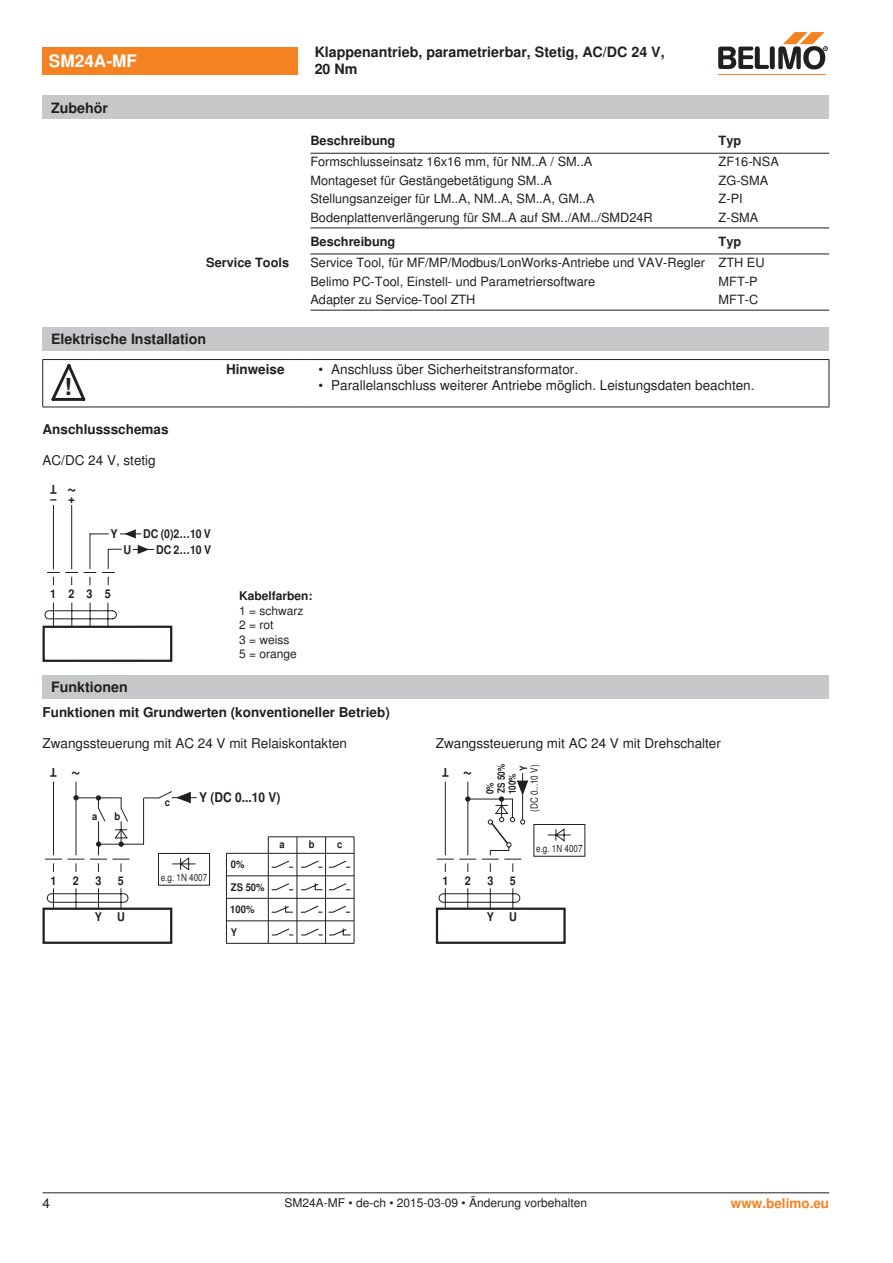
<style>
.page{position:relative;width:893px;height:1263px;background:#fff}
.page>*{position:absolute;margin:0;border:0;box-sizing:border-box;transform-origin:0 0}
.t1{font:700 23.55px "Nimbus Sans BEL";color:#231f20}
.t2{font:700 18px "Nimbus Sans BEL";color:#231f20;scale:.9 1}
.t3{font:700 17.25px "Nimbus Sans BEL";color:#fff}
.t4{font:700 14.25px/17.1px "Nimbus Sans BEL";color:#231f20}
.t5{font:13.5px "Nimbus Sans BEL";color:#231f20}
.t6{font:700 13.5px "Nimbus Sans BEL";color:#231f20}
.t7{font:700 13.5px "Nimbus Sans BEL";color:#f58220}
.t8{font:700 13.35px "Nimbus Sans BEL";color:#231f20;scale:.9 1}
.t9{font:12.75px/18.5px "Nimbus Sans BEL";color:#231f20}
.t10{font:700 12.75px "Nimbus Sans BEL";color:#231f20}
.t11{font:12px/14.4px "Nimbus Sans BEL";color:#231f20}
.t12{font:700 12px "Nimbus Sans BEL";color:#231f20;scale:.9 1}
.t13{font:700 12px/15.5px "Nimbus Sans BEL";color:#231f20;text-align:right;scale:.88 1}
.t14{font:700 12px "Nimbus Sans BEL";color:#231f20}
.t15{font:700 10.5px/22.6px "Nimbus Sans BEL";color:#231f20;scale:.9 1}
.t16{font:10.05px "Nimbus Sans BEL";color:#231f20;scale:.81 1}
.t17{font:700 10.05px "Nimbus Sans BEL";color:#231f20;scale:.81 1}
</style>
<div class="page">
<hr style="left:310px;top:153px;width:409px;height:1px;background:#231f20">
<hr style="left:719px;top:153px;width:110px;height:1px;background:#231f20">
<hr style="left:310px;top:228px;width:409px;height:1px;background:#231f20">
<hr style="left:719px;top:228px;width:110px;height:1px;background:#231f20">
<hr style="left:310px;top:254px;width:409px;height:1px;background:#231f20">
<hr style="left:719px;top:254px;width:110px;height:1px;background:#231f20">
<hr style="left:310px;top:310px;width:409px;height:1px;background:#231f20">
<hr style="left:719px;top:310px;width:110px;height:1px;background:#231f20">
<div style="left:43px;top:328px;width:786px;height:23px;background:#c7c8ca"></div>
<hr style="left:42px;top:360px;width:1px;height:47px;background:#231f20">
<hr style="left:829px;top:360px;width:1px;height:47px;background:#231f20">
<hr style="left:43px;top:359px;width:51px;height:1px;background:#231f20">
<hr style="left:94px;top:359px;width:199px;height:1px;background:#231f20">
<svg style="left:293px;top:359px;width:17px;height:1px"></svg>
<hr style="left:310px;top:359px;width:519px;height:1px;background:#231f20">
<hr style="left:43px;top:407px;width:51px;height:1px;background:#231f20">
<hr style="left:94px;top:407px;width:199px;height:1px;background:#231f20">
<svg style="left:293px;top:407px;width:17px;height:1px"></svg>
<hr style="left:310px;top:407px;width:519px;height:1px;background:#231f20">
<svg style="left:51px;top:364px;width:34px;height:37px"></svg>
<div style="left:43px;top:626px;width:129px;height:36px;border:2px solid #231f20"></div>
<svg style="left:44px;top:505px;width:110px;height:122px"></svg>
<div style="left:43px;top:675px;width:786px;height:23px;background:#c7c8ca"></div>
<hr style="left:268px;top:837px;width:1px;height:106px;background:#231f20">
<hr style="left:297px;top:837px;width:1px;height:106px;background:#231f20">
<hr style="left:325px;top:837px;width:1px;height:106px;background:#231f20">
<hr style="left:354px;top:837px;width:1px;height:106px;background:#231f20">
<hr style="left:226px;top:853px;width:1px;height:90px;background:#231f20">
<hr style="left:226px;top:943px;width:128px;height:1px;background:#231f20">
<hr style="left:226px;top:898px;width:128px;height:1px;background:#231f20">
<hr style="left:226px;top:920px;width:128px;height:1px;background:#231f20">
<hr style="left:226px;top:853px;width:128px;height:1px;background:#231f20">
<hr style="left:268px;top:836px;width:86px;height:1px;background:#231f20">
<hr style="left:226px;top:875px;width:128px;height:1px;background:#231f20">
<svg style="left:271px;top:860px;width:80px;height:76px"></svg>
<svg style="left:74px;top:795px;width:4px;height:5px"></svg>
<svg style="left:96px;top:795px;width:10px;height:27px"></svg>
<svg style="left:96px;top:842px;width:5px;height:4px"></svg>
<hr style="left:76px;top:797px;width:45px;height:1px;background:#231f20">
<hr style="left:98px;top:821px;width:1px;height:34px;background:#231f20">
<hr style="left:53px;top:781px;width:1px;height:74px;background:#231f20">
<hr style="left:76px;top:781px;width:1px;height:74px;background:#231f20">
<svg style="left:114px;top:798px;width:15px;height:48px"></svg>
<hr style="left:98px;top:844px;width:46px;height:1px;background:#231f20">
<svg style="left:144px;top:791px;width:53px;height:12px"></svg>
<hr style="left:143px;top:798px;width:1px;height:46px;background:#231f20">
<svg style="left:172px;top:857px;width:24px;height:14px"></svg>
<div style="left:158px;top:853px;width:52px;height:32px;border:1px solid #231f20"></div>
<div style="left:43px;top:907px;width:129px;height:37px;border:2px solid #231f20"></div>
<svg style="left:44px;top:858px;width:86px;height:52px"></svg>
<svg style="left:547px;top:828px;width:24px;height:14px"></svg>
<div style="left:534px;top:824px;width:51px;height:32px;border:1px solid #231f20"></div>
<div style="left:436px;top:907px;width:130px;height:37px;border:2px solid #231f20"></div>
<hr style="left:522px;top:773px;width:1px;height:47px;background:#231f20">
<svg style="left:436px;top:780px;width:92px;height:130px"></svg>
<div style="left:43px;top:47px;width:255px;height:27px;background:#f58220"></div>
<hr style="left:718px;top:74px;width:107px;height:1px;background:#f58220">
<svg style="left:718px;top:32px;width:110px;height:38px"></svg>
<div style="left:43px;top:96px;width:786px;height:23px;background:#c7c8ca"></div>
<hr style="left:43px;top:1192px;width:786px;height:1px;background:#231f20">
<h3 class="t3" style="left:49px;top:51px;width:90px">SM24A-MF</h3>
<p class="t4" style="left:315px;top:44px;width:352px">Klappenantrieb, parametrierbar, Stetig, AC/DC 24 V,<br>20 Nm</p>
<p class="t4" style="left:51px;top:100px;width:58px">Zubehör</p>
<p class="t10" style="left:310px;top:133px;width:87px">Beschreibung</p>
<p class="t10" style="left:719px;top:133px;width:24px">Typ</p>
<p class="t9" style="left:310px;top:153px;width:283px">Formschlusseinsatz 16x16 mm, für NM..A / SM..A</p>
<p class="t9" style="left:719px;top:153px;width:62px">ZF16-NSA</p>
<p class="t9" style="left:310px;top:171px;width:243px">Montageset für Gestängebetätigung SM..A</p>
<p class="t9" style="left:719px;top:171px;width:51px">ZG-SMA</p>
<p class="t9" style="left:310px;top:190px;width:286px">Stellungsanzeiger für LM..A, NM..A, SM..A, GM..A</p>
<p class="t9" style="left:719px;top:190px;width:26px">Z-PI</p>
<p class="t9" style="left:310px;top:208px;width:344px">Bodenplattenverlängerung für SM..A auf SM../AM../SMD24R</p>
<p class="t9" style="left:719px;top:208px;width:41px">Z-SMA</p>
<p class="t10" style="left:310px;top:234px;width:87px">Beschreibung</p>
<p class="t10" style="left:719px;top:234px;width:24px">Typ</p>
<p class="t10" style="left:206px;top:255px;width:84px">Service Tools</p>
<p class="t9" style="left:310px;top:254px;width:456px">Service Tool, für MF/MP/Modbus/LonWorks-Antriebe und VAV-Regler ZTH EU<br>Belimo PC-Tool, Einstell- und Parametriersoftware</p>
<p class="t9" style="left:719px;top:272px;width:40px">MFT-P</p>
<p class="t4" style="left:51px;top:331px;width:157px">Elektrische Installation</p>
<h1 class="t1" style="left:64px;top:372px;width:9px">!</h1>
<p class="t6" style="left:43px;top:421px;width:128px">Anschlussschemas</p>
<p class="t5" style="left:43px;top:452px;width:115px">AC/DC 24 V, stetig</p>
<p class="t12" style="left:57px;top:497px;width:9px;rotate:-180deg">T</p>
<h2 class="t2" style="left:76px;top:503px;width:12px;rotate:-180deg">~</h2>
<p class="t12" style="left:51px;top:491px;width:29px">– +</p>
<p class="t12" style="left:111px;top:527px;width:10px">Y</p>
<p class="t12" style="left:123px;top:542px;width:10px">U</p>
<p class="t13" style="left:143px;top:527px;width:79px">DC (0)2…10 V<br>DC 2…10 V</p>
<p class="t12" style="left:50px;top:587px;width:69px">1235</p>
<p class="t9" style="left:310px;top:291px;width:167px">Adapter zu Service-Tool ZTH</p>
<p class="t9" style="left:719px;top:291px;width:41px">MFT-C</p>
<p class="t6" style="left:226px;top:361px;width:60px">Hinweise</p>
<p class="t5" style="left:319px;top:361px;width:261px">• Anschluss über Sicherheitstransformator.</p>
<p class="t5" style="left:319px;top:377px;width:437px">• Parallelanschluss weiterer Antriebe möglich. Leistungsdaten beachten.</p>
<p class="t14" style="left:239px;top:589px;width:75px">Kabelfarben:</p>
<p class="t11" style="left:239px;top:604px;width:66px">1 = schwarz<br>2 = rot<br>3 = weiss<br>5 = orange</p>
<p class="t4" style="left:51px;top:679px;width:78px">Funktionen</p>
<p class="t6" style="left:43px;top:704px;width:349px">Funktionen mit Grundwerten (konventioneller Betrieb)</p>
<p class="t5" style="left:43px;top:735px;width:306px">Zwangssteuerung mit AC 24 V mit Relaiskontakten</p>
<p class="t5" style="left:436px;top:735px;width:287px">Zwangssteuerung mit AC 24 V mit Drehschalter</p>
<p class="t12" style="left:57px;top:780px;width:9px;rotate:-180deg">T</p>
<h2 class="t2" style="left:80px;top:786px;width:12px;rotate:-180deg">~</h2>
<p class="t15" style="left:92px;top:805px;width:7px">a</p>
<p class="t15" style="left:115px;top:805px;width:8px">b</p>
<p class="t12" style="left:50px;top:873px;width:8px">1</p>
<p class="t12" style="left:73px;top:873px;width:8px">2</p>
<p class="t12" style="left:95px;top:873px;width:8px">3</p>
<p class="t12" style="left:118px;top:873px;width:8px">5</p>
<p class="t12" style="left:95px;top:910px;width:10px">Y</p>
<p class="t12" style="left:117px;top:910px;width:10px">U</p>
<p class="t15" style="left:165px;top:791px;width:7px">c</p>
<p class="t8" style="left:199px;top:790px;width:92px">Y (DC 0...10 V)</p>
<p class="t15" style="left:280px;top:834px;width:7px">a</p>
<p class="t15" style="left:309px;top:834px;width:8px">b</p>
<p class="t15" style="left:337px;top:834px;width:7px">c</p>
<p class="t16" style="left:161px;top:871px;width:59px">e.g. 1N 4007</p>
<p class="t15" style="left:230px;top:853px;width:40px">0%<br>ZS 50%<br>100%<br>Y</p>
<p class="t12" style="left:449px;top:780px;width:9px;rotate:-180deg">T</p>
<h2 class="t2" style="left:472px;top:786px;width:12px;rotate:-180deg">~</h2>
<p class="t17" style="left:495px;top:793px;width:37px;rotate:-90deg">ZS 50%</p>
<p class="t17" style="left:506px;top:794px;width:27px;rotate:-90deg">100%</p>
<p class="t17" style="left:518px;top:771px;width:8px;rotate:-90deg">Y</p>
<p class="t16" style="left:528px;top:812px;width:60px;rotate:-90deg">(DC 0...10 V)</p>
<p class="t17" style="left:484px;top:794px;width:16px;rotate:-90deg">0%</p>
<p class="t16" style="left:536px;top:842px;width:59px">e.g. 1N 4007</p>
<p class="t12" style="left:442px;top:873px;width:8px">1</p>
<p class="t12" style="left:465px;top:873px;width:8px">2</p>
<p class="t12" style="left:487px;top:873px;width:8px">3</p>
<p class="t12" style="left:510px;top:873px;width:8px">5</p>
<p class="t12" style="left:487px;top:910px;width:10px">Y</p>
<p class="t12" style="left:509px;top:910px;width:10px">U</p>
<p class="t5" style="left:43px;top:1195px;width:9px">4</p>
<p class="t11" style="left:284px;top:1196px;width:304px">SM24A-MF • de-ch • 2015-03-09 • Änderung vorbehalten</p>
<p class="t7" style="left:731px;top:1195px;width:100px">www.belimo.eu</p>
</div>
